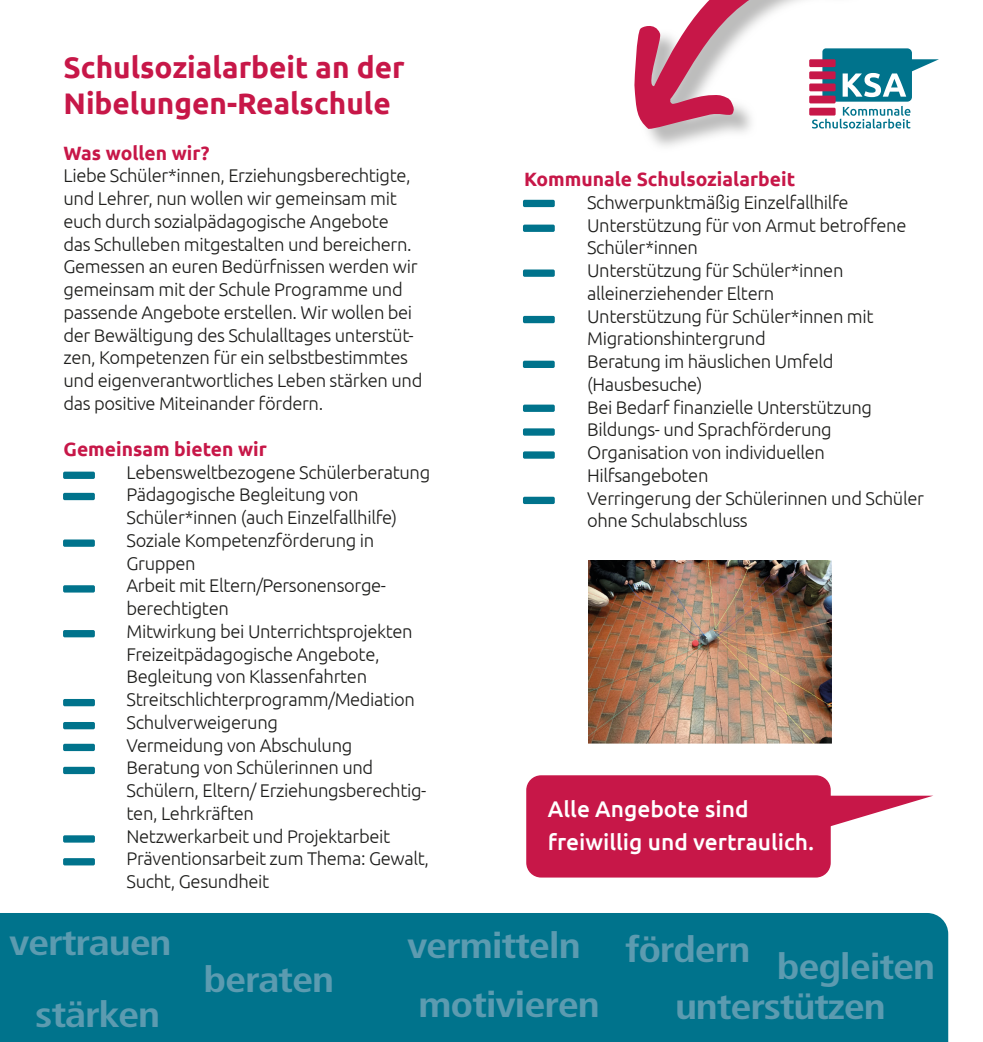
<style>
.page{position:relative;width:983px;height:1042px;background:#fff}
.page>*{position:absolute;margin:0;border:0;box-sizing:border-box;transform-origin:0 0}
.t1{font:700 condensed 35.88px/59.7px "Frutiger LT Pro";letter-spacing:-.03em;color:#5c9bb0;text-align:center;scale:1.18 1}
.t2{font:700 29.75px/35.7px "Ubuntu";color:#c71748}
.t3{font:500 22.75px/33.2px "Ubuntu";color:#fff}
.t4{font:700 19.25px "Ubuntu";color:#c71748}
.t5{font:300 18.38px/22.8px "Ubuntu";letter-spacing:-.02em;color:#1d1d1b}
</style>
<div class="page">
<div style="left:0;top:913px;width:947px;height:129px;background:#00738c"></div>
<div style="left:523px;top:200px;width:31px;height:7px;background:#00738c;border-radius:2px"></div>
<div style="left:523px;top:225px;width:31px;height:7px;background:#00738c;border-radius:2px"></div>
<div style="left:523px;top:269px;width:31px;height:8px;background:#00738c;border-radius:2px"></div>
<div style="left:523px;top:316px;width:31px;height:7px;background:#00738c;border-radius:2px"></div>
<div style="left:522px;top:361px;width:32px;height:7px;background:#00738c;border-radius:2px"></div>
<div style="left:523px;top:404px;width:31px;height:8px;background:#00738c;border-radius:2px"></div>
<div style="left:523px;top:428px;width:31px;height:8px;background:#00738c;border-radius:2px"></div>
<div style="left:523px;top:451px;width:31px;height:8px;background:#00738c;border-radius:2px"></div>
<div style="left:523px;top:497px;width:31px;height:7px;background:#00738c;border-radius:2px"></div>
<div style="left:63px;top:472px;width:32px;height:7px;background:#00738c;border-radius:2px"></div>
<div style="left:63px;top:493px;width:32px;height:7px;background:#00738c;border-radius:2px"></div>
<div style="left:63px;top:539px;width:32px;height:8px;background:#00738c;border-radius:2px"></div>
<div style="left:63px;top:585px;width:32px;height:7px;background:#00738c;border-radius:2px"></div>
<div style="left:63px;top:630px;width:32px;height:7px;background:#00738c;border-radius:2px"></div>
<div style="left:63px;top:699px;width:32px;height:7px;background:#00738c;border-radius:2px"></div>
<div style="left:63px;top:722px;width:32px;height:7px;background:#00738c;border-radius:2px"></div>
<div style="left:63px;top:744px;width:32px;height:7px;background:#00738c;border-radius:2px"></div>
<div style="left:63px;top:767px;width:32px;height:7px;background:#00738c;border-radius:2px"></div>
<div style="left:63px;top:835px;width:32px;height:7px;background:#00738c;border-radius:2px"></div>
<div style="left:63px;top:858px;width:32px;height:7px;background:#00738c;border-radius:2px"></div>
<div style="left:526px;top:775px;width:304px;height:102px;background:#c71748;border-radius:15px"></div>
<svg style="left:830px;top:795px;width:103px;height:34px"></svg>
<img style="left:588px;top:560px;width:243px;height:183px">
<svg style="left:634px;top:0;width:304px;height:129px"></svg>
<h2 class="t2" style="left:63px;top:49px;width:342px">Schulsozialarbeit an der<br>Nibelungen-Realschule</h2>
<p class="t4" style="left:63px;top:141px;width:147px">Was wollen wir?</p>
<p class="t5" style="left:63px;top:164px;width:360px">Liebe Schüler*innen, Erziehungsberechtigte, und Lehrer, nun wollen wir gemeinsam mit euch durch sozialpädagogische Angebote<br>das Schulleben mitgestalten und bereichern.<br>Gemessen an euren Bedürfnissen werden wir gemeinsam mit der Schule Programme und passende Angebote erstellen. Wir wollen bei der Bewältigung des Schulalltages unterstüt&shy;zen, Kompetenzen für ein selbstbestimmtes und eigenverantwortliches Leben stärken und das positive Miteinander fördern.</p>
<p class="t4" style="left:63px;top:437px;width:205px">Gemeinsam bieten wir</p>
<p class="t5" style="left:126px;top:460px;width:305px">Lebensweltbezogene Schülerberatung<br>Pädagogische Begleitung von<br>Schüler*innen (auch Einzelfallhilfe)<br>Soziale Kompetenzförderung in<br>Gruppen<br>Arbeit mit Eltern/Personensorge&shy;berechtigten<br>Mitwirkung bei Unterrichtsprojekten<br>Freizeitpädagogische Angebote,<br>Begleitung von Klassenfahrten<br>Streitschlichterprogramm/Mediation<br>Schulverweigerung<br>Vermeidung von Abschulung<br>Beratung von Schülerinnen und<br>Schülern, Eltern/ Erziehungsberechtig&shy;ten, Lehrkräften<br>Netzwerkarbeit und Projektarbeit<br>Präventionsarbeit zum Thema: Gewalt,<br>Sucht, Gesundheit</p>
<p class="t4" style="left:524px;top:168px;width:272px">Kommunale Schulsozialarbeit</p>
<p class="t5" style="left:587px;top:190px;width:338px">Schwerpunktmäßig Einzelfallhilfe<br>Unterstützung für von Armut betroffene<br>Schüler*innen<br>Unterstützung für Schüler*innen alleinerziehender Eltern<br>Unterstützung für Schüler*innen mit<br>Migrationshintergrund<br>Beratung im häuslichen Umfeld (Hausbesuche)<br>Bei Bedarf finanzielle Unterstützung<br>Bildungs- und Sprachförderung<br>Organisation von individuellen<br>Hilfsangeboten<br>Verringerung der Schülerinnen und Schüler ohne Schulabschluss</p>
<p class="t3" style="left:548px;top:791px;width:267px">Alle Angebote sind freiwillig und vertraulich.</p>
<h1 class="t1" style="left:9px;top:912px;width:139px">vertrauen</h1>
<h1 class="t1" style="left:35px;top:985px;width:107px">stärken</h1>
<h1 class="t1" style="left:203px;top:950px;width:112px">beraten</h1>
<h1 class="t1" style="left:407px;top:915px;width:165px">vermitteln motivieren</h1>
<h1 class="t1" style="left:675px;top:921px;width:180px;line-height:57.4px;text-align:left;text-indent:-50px">fördern unterstützen</h1>
<h1 class="t1" style="left:776px;top:937px;width:136px">begleiten</h1>
</div>
